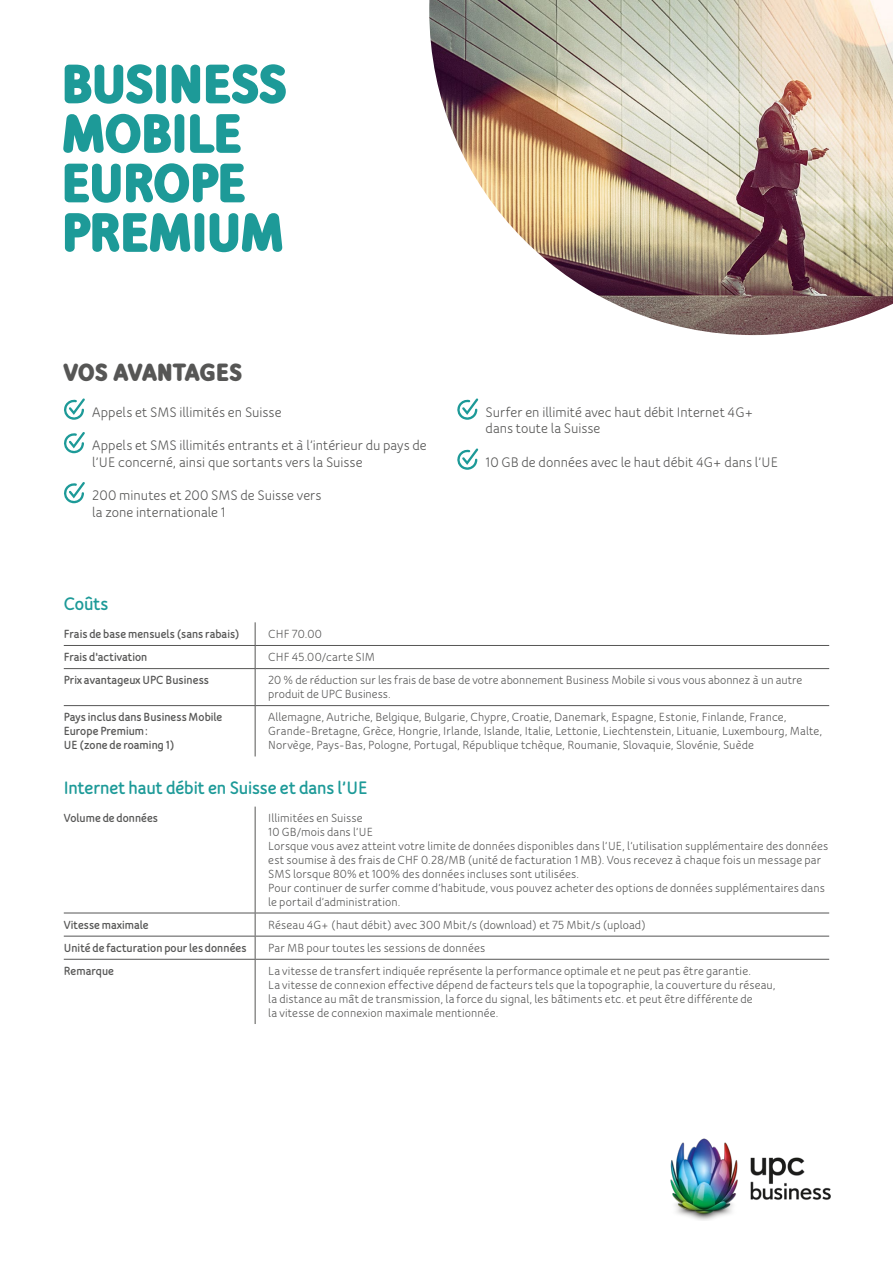
<style>
.page{position:relative;width:893px;height:1263px;background:#fff}
.page>*{position:absolute;margin:0;border:0;box-sizing:border-box;transform-origin:0 0}
.Titel_Sheets{font:900 60px/49.5px "Bloom Speak Title";letter-spacing:-.005em;color:#1d9a98}
.t1{font:900 27px "Bloom Speak Title";letter-spacing:.015em;color:#565655}
.Zwischentitel_13pt_h{font:800 19.5px "Bloom Speak Title";letter-spacing:-.005em;color:#1d9a98}
.t2{font:500 15px/16.5px "Bloom Speak Body";color:#565655}
.Tab_Fliess{font:500 12.75px/13.8px "Bloom Speak Body";letter-spacing:.01em;color:#565655}
.Tab_Untertitel{font:800 12.75px/13.8px "Bloom Speak Title";letter-spacing:.01em;color:#565655}
</style>
<div class="page">
<img style="left:670px;top:1138px;width:161px;height:82px">
<hr style="left:64px;top:645px;width:191px;height:1px;background:#565655">
<hr style="left:255px;top:645px;width:574px;height:1px;background:#565655">
<hr style="left:64px;top:668px;width:191px;height:1px;background:#565655">
<hr style="left:255px;top:668px;width:574px;height:1px;background:#565655">
<hr style="left:64px;top:705px;width:191px;height:1px;background:#565655">
<hr style="left:255px;top:705px;width:574px;height:1px;background:#565655">
<svg style="left:255px;top:622px;width:1px;height:46px"></svg>
<hr style="left:255px;top:669px;width:1px;height:36px;background:#565655">
<hr style="left:255px;top:706px;width:1px;height:50px;background:#565655">
<hr style="left:255px;top:807px;width:1px;height:106px;background:#565655">
<hr style="left:64px;top:913px;width:191px;height:1px;background:#565655">
<hr style="left:255px;top:913px;width:574px;height:1px;background:#565655">
<hr style="left:64px;top:936px;width:191px;height:1px;background:#565655">
<hr style="left:255px;top:936px;width:574px;height:1px;background:#565655">
<svg style="left:255px;top:913px;width:1px;height:46px"></svg>
<hr style="left:64px;top:959px;width:191px;height:1px;background:#565655">
<hr style="left:255px;top:959px;width:574px;height:1px;background:#565655">
<hr style="left:255px;top:960px;width:1px;height:64px;background:#565655">
<img style="left:429px;top:0;width:464px;height:335px">
<svg style="left:64px;top:398px;width:21px;height:22px"></svg>
<svg style="left:64px;top:432px;width:21px;height:21px"></svg>
<svg style="left:64px;top:482px;width:21px;height:21px"></svg>
<svg style="left:457px;top:398px;width:21px;height:22px"></svg>
<svg style="left:457px;top:448px;width:21px;height:22px"></svg>
<p class="Titel_Sheets" style="left:62px;top:59px;width:226px">BUSINESS<br>MOBILE<br>EUROPE<br>PREMIUM</p>
<p class="t1" style="left:64px;top:357px;width:180px">VOS AVANTAGES</p>
<p class="t2" style="left:92px;top:404px;width:191px">Appels et SMS illimités en Suisse</p>
<p class="t2" style="left:92px;top:437px;width:336px">Appels et SMS illimités entrants et à l’intérieur du pays de l’UE concerné, ainsi que sortants vers la Suisse</p>
<p class="t2" style="left:92px;top:487px;width:231px">200 minutes et 200 SMS de Suisse vers la zone internationale 1</p>
<p class="t2" style="left:486px;top:404px;width:269px">Surfer en illimité avec haut débit Internet 4G+ dans toute la Suisse</p>
<p class="t2" style="left:486px;top:454px;width:294px">10 GB de données avec le haut débit 4G+ dans l’UE</p>
<p class="Zwischentitel_13pt_h" style="left:64px;top:592px;width:46px">Coûts</p>
<p class="Tab_Untertitel" style="left:64px;top:627px;width:177px">Frais de base mensuels (sans rabais)</p>
<p class="Tab_Fliess" style="left:268px;top:627px;width:55px">CHF 70.00</p>
<p class="Tab_Untertitel" style="left:64px;top:650px;width:85px">Frais d'activation</p>
<p class="Tab_Fliess" style="left:268px;top:650px;width:108px">CHF 45.00/carte SIM</p>
<p class="Tab_Untertitel" style="left:64px;top:673px;width:147px">Prix avantageux UPC Business</p>
<p class="Tab_Fliess" style="left:268px;top:673px;width:536px">20 % de réduction sur les frais de base de votre abonnement Business Mobile si vous vous abonnez à un autre produit de UPC Business.</p>
<p class="Tab_Untertitel" style="left:64px;top:710px;width:160px">Pays inclus dans Business Mobile<br>Europe Premium :<br>UE (zone de roaming 1)</p>
<p class="Tab_Fliess" style="left:268px;top:710px;width:556px">Allemagne, Autriche, Belgique, Bulgarie, Chypre, Croatie, Danemark, Espagne, Estonie, Finlande, France,<br>Grande-Bretagne, Grèce, Hongrie, Irlande, Islande, Italie, Lettonie, Liechtenstein, Lituanie, Luxembourg, Malte,<br>Norvège, Pays-Bas, Pologne, Portugal, République tchèque, Roumanie, Slovaquie, Slovénie, Suède</p>
<p class="Zwischentitel_13pt_h" style="left:64px;top:776px;width:305px">Internet haut débit en Suisse et dans l’UE</p>
<p class="Tab_Untertitel" style="left:64px;top:811px;width:96px">Volume de données</p>
<p class="Tab_Fliess" style="left:268px;top:811px;width:96px">Illimitées en Suisse</p>
<p class="Tab_Fliess" style="left:268px;top:825px;width:106px">10 GB/mois dans l’UE</p>
<p class="Tab_Fliess" style="left:268px;top:839px;width:562px">Lorsque vous avez atteint votre limite de données disponibles dans l’UE, l’utilisation supplémentaire des données est soumise à des frais de CHF 0.28/MB (unité de facturation 1 MB). Vous recevez à chaque fois un message par<br>SMS lorsque 80% et 100% des données incluses sont utilisées.</p>
<p class="Tab_Fliess" style="left:268px;top:881px;width:558px">Pour continuer de surfer comme d’habitude, vous pouvez acheter des options de données supplémentaires dans le portail d’administration.</p>
<p class="Tab_Untertitel" style="left:64px;top:917px;width:86px">Vitesse maximale</p>
<p class="Tab_Fliess" style="left:268px;top:918px;width:379px">Réseau 4G+ (haut débit) avec 300 Mbit/s (download) et 75 Mbit/s (upload)</p>
<p class="Tab_Untertitel" style="left:64px;top:941px;width:184px">Unité de facturation pour les données</p>
<p class="Tab_Fliess" style="left:268px;top:941px;width:219px">Par MB pour toutes les sessions de données</p>
<p class="Tab_Untertitel" style="left:64px;top:964px;width:52px">Remarque</p>
<p class="Tab_Fliess" style="left:268px;top:964px;width:509px">La vitesse de transfert indiquée représente la performance optimale et ne peut pas être garantie.<br>La vitesse de connexion effective dépend de facteurs tels que la topographie, la couverture du réseau, la distance au mât de transmission, la force du signal, les bâtiments etc. et peut être différente de<br>la vitesse de connexion maximale mentionnée.</p>
</div>
